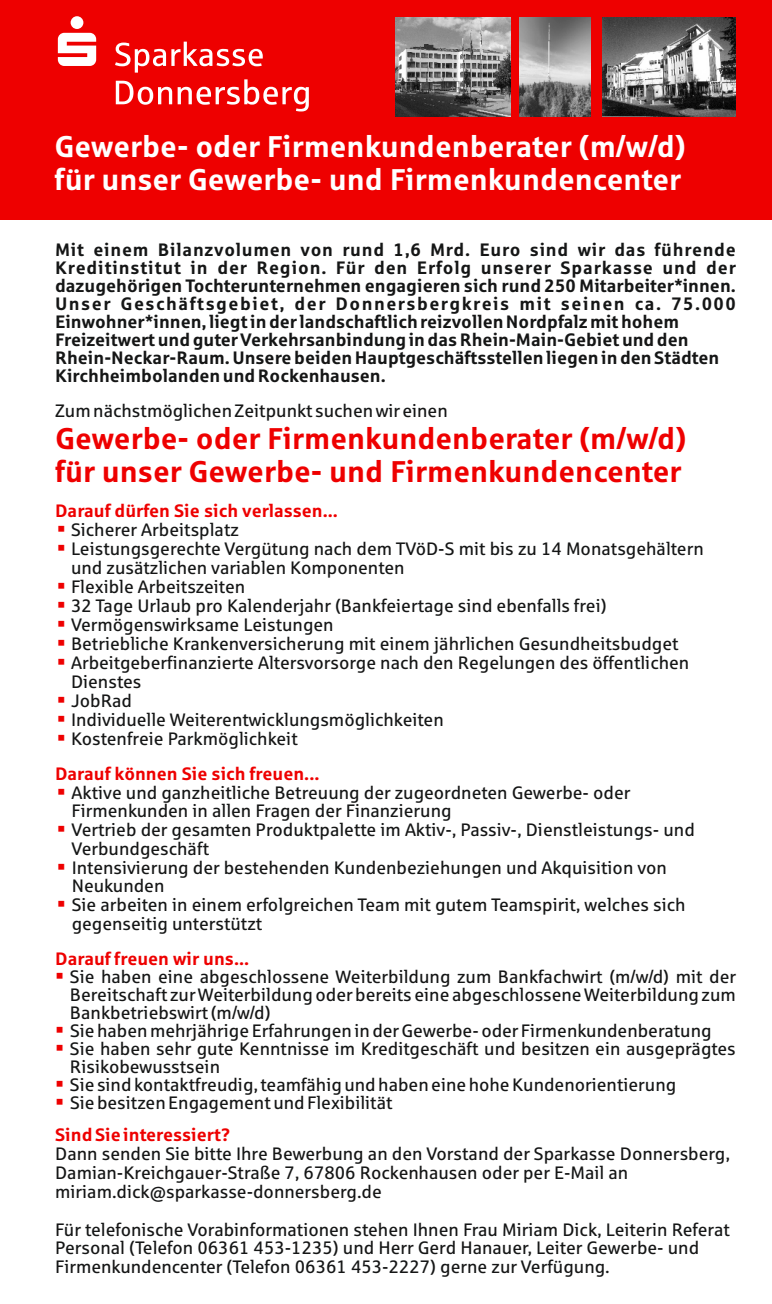
<style>
.page{position:relative;width:772px;height:1304px;background:#fff}
.page>*{position:absolute;margin:0;border:0;box-sizing:border-box;transform-origin:0 0}
.t1{font:700 30px "Sparkasse Rg";color:#e00}
.t2{font:700 30px/33px "Sparkasse Rg";color:#fff}
.t3{font:18px/18.6px "Sparkasse Rg";color:#151616}
.t4{font:700 18px/18px "Sparkasse Rg";color:#151616}
.t5{font:700 18px/35px "Sparkasse Rg";color:#e00}
.s1{color:#e00}
.s2{font-weight:400;color:#151616}
</style>
<div class="page">
<div style="left:0;top:0;width:771px;height:220px;background:#e00"></div>
<img style="left:602px;top:17px;width:133px;height:99px">
<img style="left:519px;top:17px;width:71px;height:99px">
<img style="left:395px;top:17px;width:115px;height:99px">
<svg style="left:116px;top:79px;width:192px;height:32px"></svg>
<svg style="left:115px;top:42px;width:147px;height:31px"></svg>
<svg style="left:58px;top:16px;width:38px;height:50px"></svg>
<h1 class="t2" style="left:55px;top:132px;width:632px">Gewerbe- oder Firmenkundenberater (m/w/d) für unser Gewerbe- und Firmenkundencenter</h1>
<p class="t4" style="left:55px;top:242px;width:682px;text-align:justify">Mit einem Bilanzvolumen von rund 1,6 Mrd. Euro sind wir das führende Kreditinstitut in der Region. Für den Erfolg unserer Sparkasse und der dazugehörigen Tochterunternehmen engagieren sich rund 250 Mitarbeiter*innen.<br>Unser Geschäftsgebiet, der Donnersbergkreis mit seinen ca. 75.000<br>Einwohner*innen, liegt in der landschaftlich reizvollen Nordpfalz mit hohem</p>
<p class="t4" style="left:55px;top:323px;width:634px;line-height:36px">Freizeitwert und guterVerkehrsanbindung in das Rhein-Main-Gebiet und den<br>Kirchheimbolanden und Rockenhausen.</p>
<p class="t3" style="left:55px;top:402px;width:394px">Zum nächstmöglichen Zeitpunkt suchen wireinen</p>
<p class="t4" style="left:55px;top:350px;width:665px">Rhein-Neckar-Raum. Unsere beiden Hauptgeschäftsstellen liegen in den Städten</p>
<h1 class="t1" style="left:55px;top:427px;width:632px">Gewerbe- oder Firmenkundenberater (m/w/d)</h1>
<h1 class="t1" style="left:55px;top:460px;width:627px">für unser Gewerbe- und Firmenkundencenter</h1>
<p class="t5" style="left:55px;top:495px;width:284px">Darauf dürfen Sie sich verlassen...</p>
<p class="t3" style="left:57px;top:522px;width:184px"><span class="s1">▪</span> Sicherer Arbeitsplatz</p>
<p class="t3" style="left:71px;top:541px;width:633px;text-indent:-14px"><span class="s1">▪</span> Leistungsgerechte Vergütung nach dem TVöD-S mit bis zu 14 Monatsgehältern und zusätzlichen variablen Komponenten</p>
<p class="t3" style="left:57px;top:579px;width:190px"><span class="s1">▪</span> Flexible Arbeitszeiten</p>
<p class="t3" style="left:57px;top:598px;width:551px"><span class="s1">▪</span> 32 Tage Urlaub pro Kalenderjahr (Bankfeiertage sind ebenfalls frei)</p>
<p class="t3" style="left:57px;top:617px;width:278px"><span class="s1">▪</span> Vermögenswirksame Leistungen</p>
<p class="t3" style="left:57px;top:636px;width:623px"><span class="s1">▪</span> Betriebliche Krankenversicherung mit einem jährlichen Gesundheitsbudget</p>
<p class="t3" style="left:71px;top:655px;width:619px;text-indent:-14px"><span class="s1">▪</span> Arbeitgeberfinanzierte Altersvorsorge nach den Regelungen des öffentlichen<br>Dienstes</p>
<p class="t3" style="left:57px;top:692px;width:77px"><span class="s1">▪</span> JobRad</p>
<p class="t3" style="left:57px;top:711px;width:388px"><span class="s1">▪</span> Individuelle Weiterentwicklungsmöglichkeiten</p>
<p class="t5" style="left:55px;top:722px;width:266px">▪ <span class="s2">Kostenfreie Parkmöglichkeit<br></span>Darauf können Sie sich freuen...</p>
<p class="t3" style="left:72px;top:784px;width:560px;text-indent:-15px"><span class="s1">▪</span> Aktive und ganzheitliche Betreuung der zugeordneten Gewerbe- oder<br>Firmenkunden in allen Fragen der Finanzierung</p>
<p class="t3" style="left:72px;top:822px;width:624px;text-indent:-15px"><span class="s1">▪</span> Vertrieb der gesamten Produktpalette im Aktiv-, Passiv-, Dienstleistungs- und<br>Verbundgeschäft</p>
<p class="t3" style="left:72px;top:860px;width:596px;text-indent:-15px"><span class="s1">▪</span> Intensivierung der bestehenden Kundenbeziehungen und Akquisition von<br>Neukunden</p>
<p class="t3" style="left:72px;top:897px;width:615px;text-indent:-15px"><span class="s1">▪</span> Sie arbeiten in einem erfolgreichen Team mit gutem Teamspirit, welches sich gegenseitig unterstützt</p>
<p class="t5" style="left:55px;top:943px;width:195px">Darauf freuen wir uns...</p>
<p class="t3" style="left:70px;top:969px;width:667px;line-height:18px;text-align:justify;text-indent:-15px"><span class="s1">▪</span> Sie haben eine abgeschlossene Weiterbildung zum Bankfachwirt (m/w/d) mit der Bereitschaft zurWeiterbildung oderbereits eine abgeschlossene Weiterbildung zum Bankbetriebswirt (m/w/d)</p>
<p class="t3" style="left:70px;top:1041px;width:667px;line-height:18px;text-indent:-15px"><span class="s1">▪</span> Sie haben sehr gute Kenntnisse im Kreditgeschäft und besitzen ein ausgeprägtes<br>Risikobewusstsein</p>
<p class="t3" style="left:55px;top:1023px;width:657px"><span class="s1">▪</span> Sie haben mehrjährige Erfahrungen in derGewerbe- oder Firmenkundenberatung</p>
<p class="t3" style="left:55px;top:1077px;width:622px"><span class="s1">▪</span> Sie sind kontaktfreudig, teamfähig und haben eine hohe Kundenorientierung</p>
<p class="t3" style="left:55px;top:1095px;width:339px"><span class="s1">▪</span> Sie besitzen Engagement und Flexibilität</p>
<p class="t5" style="left:55px;top:1119px;width:177px">Sind Sie interessiert?</p>
<p class="t3" style="left:55px;top:1146px;width:675px">Dann senden Sie bitte Ihre Bewerbung an den Vorstand der Sparkasse Donnersberg,</p>
<p class="t3" style="left:55px;top:1165px;width:574px">Damian-Kreichgauer-Straße 7, 67806 Rockenhausen oder per E-Mail an miriam.dick@sparkasse-donnersberg.de</p>
<p class="t3" style="left:55px;top:1221px;width:675px">Für telefonische Vorabinformationen stehen Ihnen Frau Miriam Dick, Leiterin Referat<br>Personal (Telefon 06361 453-1235) und Herr Gerd Hanauer, Leiter Gewerbe- und<br>Firmenkundencenter (Telefon 06361 453-2227) gerne zur Verfügung.</p>
</div>
